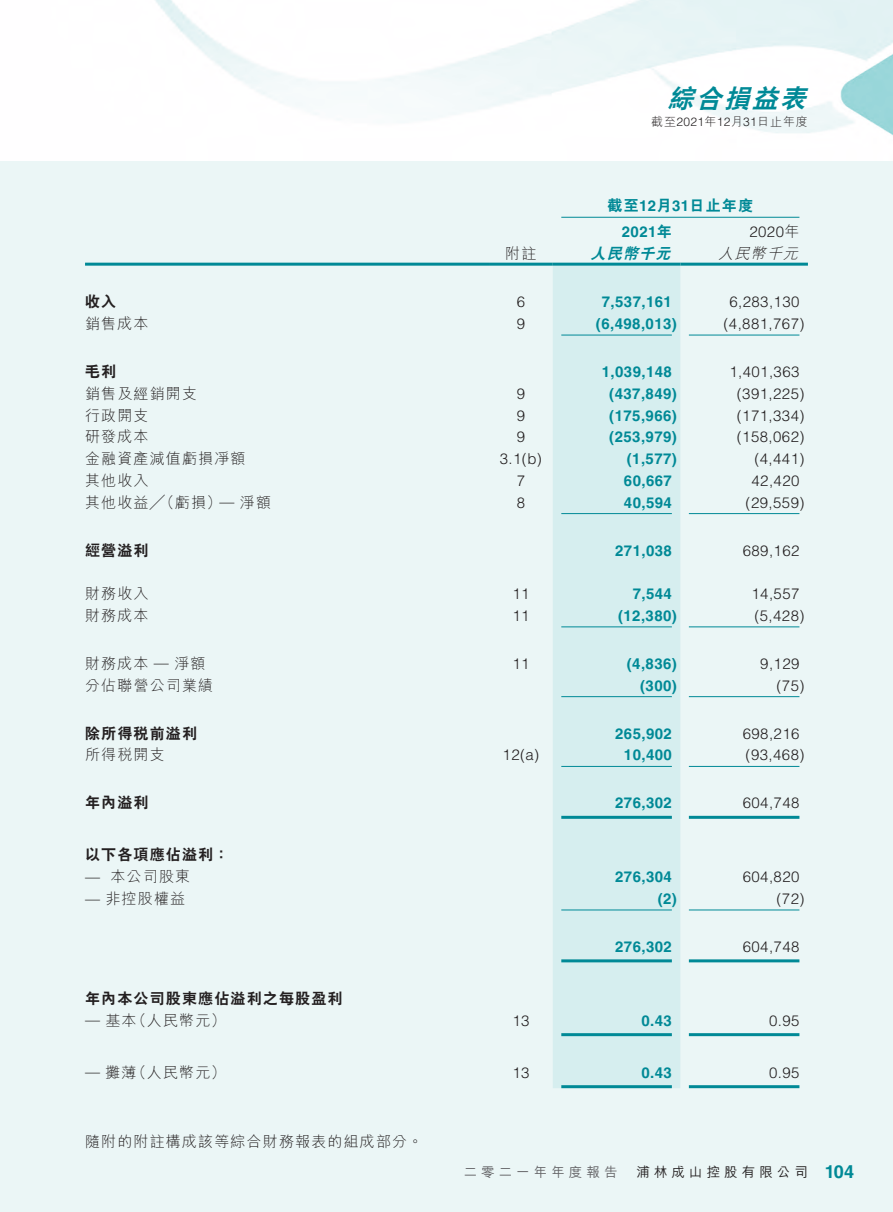
<style>
.page{position:relative;width:893px;height:1212px;background:#fff}
.page>*{position:absolute;margin:0;border:0;box-sizing:border-box;transform-origin:0 0}
.t1{font:italic 800 25.5px "C Hei 2 HK";color:#008996}
.t2{font:700 18px "Helvetica LT Std";color:#008996}
.t3{font:300 15px "Helvetica LT Std";letter-spacing:.03em;color:#231f20}
.t4{font:700 15px "Helvetica LT Std";letter-spacing:.03em;color:#008996}
.t5{font:300 15px "M Hei HK";letter-spacing:.08em;color:#231f20}
.t6{font:800 15px "C Hei 2 HK";letter-spacing:.08em;color:#231f20}
.t7{font:800 15px "C Hei 2 HK";letter-spacing:.08em;color:#008996}
.t8{font:italic 800 15px "C Hei 2 HK";color:#008996}
.t9{font:italic 300 15px "M Hei HK";color:#231f20}
.t10{font:500 13.5px "M Hei HK";letter-spacing:.3em;color:#231f20}
.t11{font:500 13.5px "M Hei HK";letter-spacing:.3em;color:#636366}
.t12{font:300 12px "M Hei HK";letter-spacing:.08em;color:#231f20}
.s1{font-family:"Helvetica LT Std"}
.s2{font-family:"Helvetica LT Std";font-weight:700}
.s3{font-family:"C Hei 2 HK";font-weight:800}
.s4{font-family:"M Hei HK"}
</style>
<div class="page">
<img style="left:0;top:0;width:893px;height:162px">
<div style="left:0;top:162px;width:893px;height:1050px;background:#ebf6f6"></div>
<div style="left:553px;top:266px;width:127px;height:822px;background:#d6eeef"></div>
<hr style="left:561px;top:217px;width:238px;height:1px;background:#008996">
<hr style="left:85px;top:263px;width:404px;height:3px;background:#008996">
<hr style="left:489px;top:263px;width:64px;height:3px;background:#008996">
<hr style="left:553px;top:263px;width:127px;height:3px;background:#008996">
<hr style="left:680px;top:263px;width:128px;height:3px;background:#008996">
<hr style="left:561px;top:335px;width:111px;height:1px;background:#008996">
<hr style="left:689px;top:335px;width:110px;height:1px;background:#008996">
<hr style="left:561px;top:513px;width:111px;height:1px;background:#008996">
<hr style="left:689px;top:513px;width:110px;height:1px;background:#008996">
<hr style="left:561px;top:626px;width:111px;height:1px;background:#008996">
<hr style="left:689px;top:626px;width:110px;height:1px;background:#008996">
<hr style="left:561px;top:696px;width:111px;height:1px;background:#008996">
<hr style="left:689px;top:696px;width:110px;height:1px;background:#008996">
<hr style="left:561px;top:766px;width:111px;height:1px;background:#008996">
<hr style="left:689px;top:766px;width:110px;height:1px;background:#008996">
<hr style="left:561px;top:816px;width:111px;height:3px;background:#008996">
<hr style="left:689px;top:816px;width:110px;height:3px;background:#008996">
<hr style="left:561px;top:909px;width:111px;height:1px;background:#008996">
<hr style="left:689px;top:909px;width:110px;height:1px;background:#008996">
<hr style="left:561px;top:959px;width:111px;height:3px;background:#008996">
<hr style="left:689px;top:959px;width:110px;height:3px;background:#008996">
<hr style="left:561px;top:1033px;width:111px;height:3px;background:#008996">
<hr style="left:689px;top:1033px;width:110px;height:3px;background:#008996">
<hr style="left:561px;top:1085px;width:111px;height:3px;background:#008996">
<hr style="left:689px;top:1085px;width:110px;height:3px;background:#008996">
<h1 class="t1" style="left:668px;top:85px;width:146px">綜合損益表</h1>
<p class="t12" style="left:651px;top:115px;width:158px">截至<span class="s1">2021</span>年<span class="s1">12</span>月<span class="s1">31</span>日止年度</p>
<p class="t7" style="left:608px;top:198px;width:147px">截至<span class="s2">12</span>月<span class="s2">31</span>日止年度</p>
<p class="t4" style="left:622px;top:223px;width:52px">2021<span class="s3">年</span></p>
<p class="t3" style="left:749px;top:223px;width:52px">2020<span class="s4">年</span></p>
<p class="t5" style="left:505px;top:246px;width:33px">附註</p>
<p class="t8" style="left:591px;top:246px;width:85px">人民幣千元</p>
<p class="t9" style="left:718px;top:246px;width:85px">人民幣千元</p>
<p class="t6" style="left:85px;top:294px;width:33px">收入</p>
<p class="t3" style="left:517px;top:293px;width:10px">6</p>
<p class="t4" style="left:602px;top:293px;width:72px">7,537,161</p>
<p class="t3" style="left:729px;top:293px;width:72px">6,283,130</p>
<p class="t5" style="left:85px;top:316px;width:65px">銷售成本</p>
<p class="t3" style="left:517px;top:314px;width:10px">9</p>
<p class="t4" style="left:596px;top:315px;width:82px">(6,498,013)</p>
<p class="t3" style="left:723px;top:314px;width:82px">(4,881,767)</p>
<p class="t6" style="left:85px;top:364px;width:33px">毛利</p>
<p class="t4" style="left:602px;top:363px;width:72px">1,039,148</p>
<p class="t3" style="left:729px;top:362px;width:72px">1,401,363</p>
<p class="t5" style="left:85px;top:386px;width:114px">銷售及經銷開支</p>
<p class="t3" style="left:517px;top:384px;width:10px">9</p>
<p class="t4" style="left:609px;top:384px;width:69px">(437,849)</p>
<p class="t3" style="left:737px;top:384px;width:69px">(391,225)</p>
<p class="t5" style="left:85px;top:407px;width:65px">行政開支</p>
<p class="t3" style="left:517px;top:406px;width:10px">9</p>
<p class="t4" style="left:609px;top:406px;width:69px">(175,966)</p>
<p class="t3" style="left:737px;top:406px;width:69px">(171,334)</p>
<p class="t5" style="left:85px;top:429px;width:65px">研發成本</p>
<p class="t3" style="left:517px;top:428px;width:10px">9</p>
<p class="t4" style="left:609px;top:428px;width:69px">(253,979)</p>
<p class="t3" style="left:737px;top:428px;width:69px">(158,062)</p>
<p class="t5" style="left:85px;top:451px;width:162px">金融資產減值虧損凈額</p>
<p class="t3" style="left:500px;top:449px;width:44px">3.1(b)</p>
<p class="t4" style="left:627px;top:450px;width:52px">(1,577)</p>
<p class="t3" style="left:754px;top:449px;width:52px">(4,441)</p>
<p class="t5" style="left:85px;top:473px;width:65px">其他收入</p>
<p class="t3" style="left:517px;top:471px;width:10px">7</p>
<p class="t4" style="left:624px;top:471px;width:49px">60,667</p>
<p class="t3" style="left:751px;top:471px;width:49px">42,420</p>
<p class="t5" style="left:85px;top:494px;width:187px">其他收益╱（虧損）<span class="s1">—</span> 淨額</p>
<p class="t3" style="left:517px;top:493px;width:10px">8</p>
<p class="t4" style="left:624px;top:493px;width:49px">40,594</p>
<p class="t3" style="left:746px;top:493px;width:60px">(29,559)</p>
<p class="t6" style="left:85px;top:542px;width:65px">經營溢利</p>
<p class="t4" style="left:615px;top:541px;width:58px">271,038</p>
<p class="t3" style="left:743px;top:541px;width:58px">689,162</p>
<p class="t5" style="left:85px;top:586px;width:65px">財務收入</p>
<p class="t3" style="left:512px;top:584px;width:19px">11</p>
<p class="t4" style="left:633px;top:585px;width:41px">7,544</p>
<p class="t3" style="left:751px;top:584px;width:49px">14,557</p>
<p class="t5" style="left:85px;top:608px;width:65px">財務成本</p>
<p class="t3" style="left:512px;top:606px;width:19px">11</p>
<p class="t4" style="left:618px;top:606px;width:60px">(12,380)</p>
<p class="t3" style="left:754px;top:606px;width:52px">(5,428)</p>
<p class="t5" style="left:85px;top:656px;width:122px">財務成本 <span class="s1">—</span> 淨額</p>
<p class="t3" style="left:512px;top:654px;width:19px">11</p>
<p class="t4" style="left:627px;top:654px;width:52px">(4,836)</p>
<p class="t3" style="left:760px;top:654px;width:41px">9,129</p>
<p class="t5" style="left:85px;top:677px;width:130px">分佔聯營公司業績</p>
<p class="t4" style="left:640px;top:676px;width:38px">(300)</p>
<p class="t3" style="left:776px;top:676px;width:29px">(75)</p>
<p class="t6" style="left:85px;top:725px;width:114px">除所得稅前溢利</p>
<p class="t4" style="left:615px;top:724px;width:58px">265,902</p>
<p class="t3" style="left:743px;top:724px;width:58px">698,216</p>
<p class="t5" style="left:85px;top:747px;width:81px">所得稅開支</p>
<p class="t3" style="left:503px;top:746px;width:38px">12(a)</p>
<p class="t4" style="left:624px;top:746px;width:49px">10,400</p>
<p class="t3" style="left:746px;top:746px;width:60px">(93,468)</p>
<p class="t6" style="left:85px;top:795px;width:65px">年內溢利</p>
<p class="t4" style="left:615px;top:794px;width:58px">276,302</p>
<p class="t3" style="left:743px;top:794px;width:58px">604,748</p>
<p class="t6" style="left:85px;top:847px;width:145px">以下各項應佔溢利：</p>
<p class="t5" style="left:85px;top:869px;width:107px"><span class="s1">—</span> 本公司股東</p>
<p class="t4" style="left:615px;top:868px;width:58px">276,304</p>
<p class="t3" style="left:743px;top:867px;width:58px">604,820</p>
<p class="t5" style="left:85px;top:891px;width:102px"><span class="s1">—</span> 非控股權益</p>
<p class="t4" style="left:658px;top:889px;width:21px">(2)</p>
<p class="t3" style="left:776px;top:889px;width:29px">(72)</p>
<p class="t4" style="left:615px;top:937px;width:58px">276,302</p>
<p class="t3" style="left:743px;top:937px;width:58px">604,748</p>
<p class="t6" style="left:85px;top:991px;width:259px">年內本公司股東應佔溢利之每股盈利</p>
<p class="t5" style="left:85px;top:1012px;width:142px"><span class="s1">—</span> 基本（人民幣元）</p>
<p class="t3" style="left:512px;top:1011px;width:19px">13</p>
<p class="t4" style="left:641px;top:1011px;width:32px">0.43</p>
<p class="t3" style="left:769px;top:1011px;width:32px">0.95</p>
<p class="t5" style="left:85px;top:1064px;width:142px"><span class="s1">—</span> 攤薄（人民幣元）</p>
<p class="t3" style="left:512px;top:1063px;width:19px">13</p>
<p class="t4" style="left:641px;top:1063px;width:32px">0.43</p>
<p class="t3" style="left:769px;top:1063px;width:32px">0.95</p>
<p class="t5" style="left:85px;top:1133px;width:339px">隨附的附註構成該等綜合財務報表的組成部分。</p>
<p class="t11" style="left:464px;top:1162px;width:155px">二零二一年年度報告</p>
<p class="t10" style="left:636px;top:1162px;width:173px">浦林成山控股有限公司</p>
<p class="t2" style="left:825px;top:1161px;width:31px">104</p>
</div>
